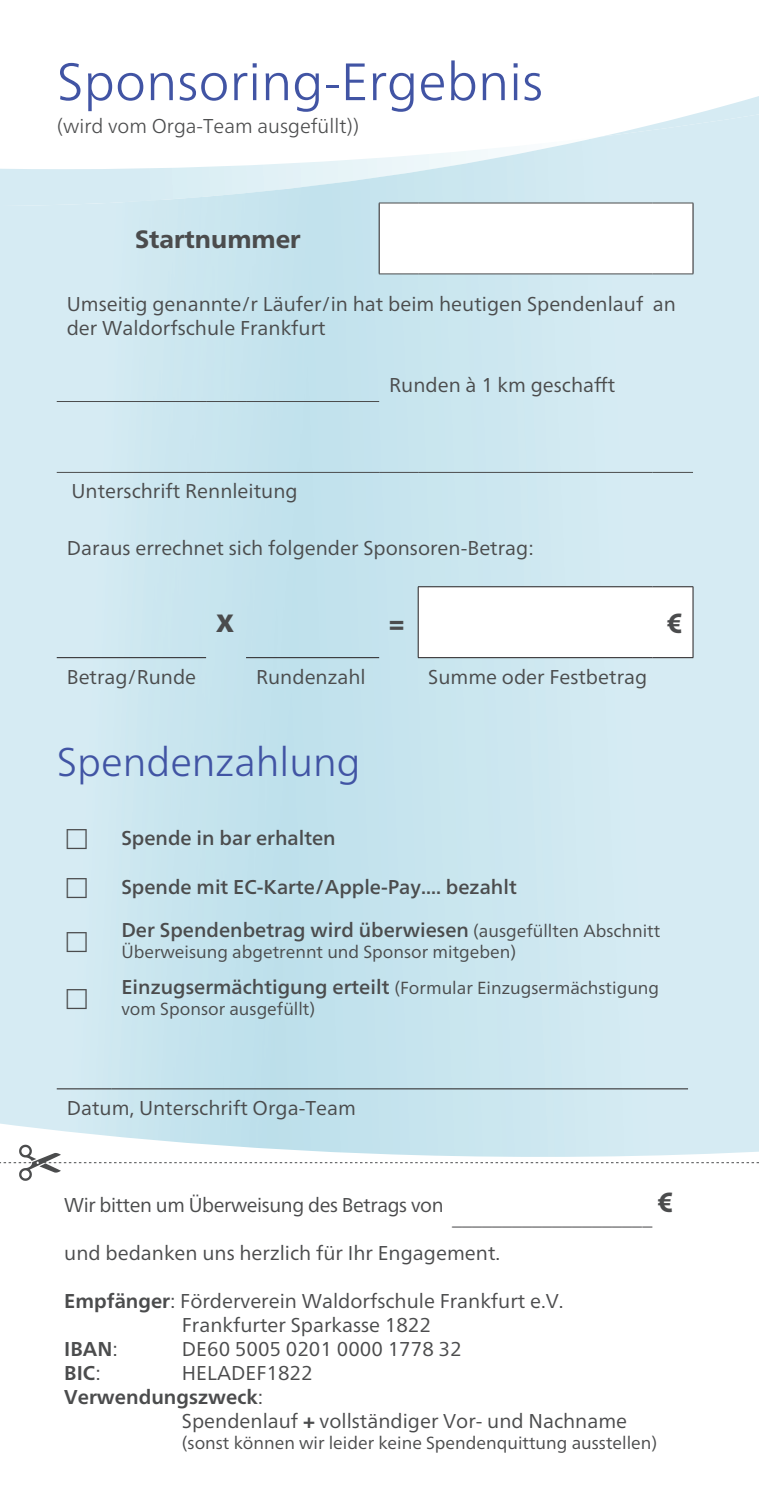
<style>
.page{position:relative;width:759px;height:1503px;background:#fff}
.page>*{position:absolute;margin:0;border:0;box-sizing:border-box;transform-origin:0 0}
.t1{font:300 52.5px "Frutiger Neue LT";color:#4154a4}
.t2{font:300 40px "Frutiger Neue LT";color:#4154a4}
.t3{font:800 27.5px "Frutiger Neue LT";color:#4b4c4d}
.t4{font:800 25px "Frutiger Neue LT";color:#4b4c4d}
.t5{font:900 25px "Frutiger Neue LT";color:#4b4c4d}
.t6{font:20px/24px "Frutiger Neue LT";color:#4b4c4d}
.t7{font:500 20px/42.8px "Frutiger Neue LT";color:#4b4c4d}
.t8{font:20px "Frutiger Neue LT";letter-spacing:-.02em;color:#4b4c4d}
.t9{font:300 20px "Frutiger Neue LT";color:#4b4c4d}
.t10{font:700 20px "Frutiger Neue LT";color:#4b4c4d}
.t11{font:17.5px/36px "Frutiger Neue LT";color:#4b4c4d}
.s1{font-weight:400;font-size:17.5px}
.s2{font-weight:500;font-size:20px}
.s3{font-weight:700}
.s4{font-weight:400}
</style>
<div class="page">
<div style="left:589px;top:114px;width:169px;height:991px;background:#d6ebf3"></div>
<svg style="left:0;top:1105px;width:758px;height:39px;background:#cee7f0"></svg>
<svg style="left:379px;top:203px;width:313px;height:454px;fill:#d4ebf3"></svg>
<hr style="left:57px;top:401px;width:149px;height:1px;background:#4b4c4d">
<hr style="left:206px;top:401px;width:40px;height:1px;background:#4b4c4d">
<hr style="left:246px;top:401px;width:133px;height:1px;background:#4b4c4d">
<hr style="left:57px;top:472px;width:149px;height:1px;background:#4b4c4d">
<hr style="left:206px;top:472px;width:40px;height:1px;background:#4b4c4d">
<hr style="left:246px;top:472px;width:133px;height:1px;background:#4b4c4d">
<hr style="left:379px;top:472px;width:39px;height:1px;background:#4b4c4d">
<hr style="left:418px;top:472px;width:234px;height:1px;background:#4b4c4d">
<hr style="left:652px;top:472px;width:40px;height:1px;background:#4b4c4d">
<hr style="left:57px;top:657px;width:149px;height:1px;background:#231f20">
<hr style="left:246px;top:657px;width:133px;height:1px;background:#231f20">
<hr style="left:379px;top:202px;width:39px;height:1px;background:#4b4c4d">
<hr style="left:418px;top:202px;width:234px;height:1px;background:#4b4c4d">
<hr style="left:652px;top:202px;width:41px;height:1px;background:#4b4c4d">
<hr style="left:379px;top:273px;width:39px;height:1px;background:#4b4c4d">
<hr style="left:418px;top:273px;width:234px;height:1px;background:#4b4c4d">
<hr style="left:652px;top:273px;width:41px;height:1px;background:#4b4c4d">
<hr style="left:378px;top:203px;width:1px;height:70px;background:#231f20">
<hr style="left:692px;top:203px;width:1px;height:70px;background:#231f20">
<hr style="left:417px;top:586px;width:235px;height:1px;background:#231f20">
<hr style="left:417px;top:587px;width:1px;height:70px;background:#231f20">
<hr style="left:652px;top:586px;width:41px;height:1px;background:#231f20">
<hr style="left:692px;top:587px;width:1px;height:70px;background:#231f20">
<hr style="left:417px;top:657px;width:235px;height:1px;background:#231f20">
<hr style="left:652px;top:657px;width:41px;height:1px;background:#231f20">
<hr style="left:57px;top:1088px;width:54px;height:1px;background:#231f20">
<hr style="left:111px;top:1088px;width:576px;height:1px;background:#231f20">
<svg style="left:0;top:1144px;width:758px;height:36px"></svg>
<svg style="left:67px;top:828px;width:20px;height:20px"></svg>
<svg style="left:67px;top:878px;width:20px;height:20px"></svg>
<svg style="left:67px;top:931px;width:20px;height:20px"></svg>
<svg style="left:67px;top:988px;width:20px;height:20px"></svg>
<h1 class="t1" style="left:57px;top:50px;width:488px">Sponsoring-Ergebnis</h1>
<p class="t9" style="left:57px;top:114px;width:304px">(wird vom Orga-Team ausgefüllt))</p>
<p class="t4" style="left:135px;top:225px;width:167px">Startnummer</p>
<p class="t6" style="left:67px;top:292px;width:610px">Umseitig genannte/r Läufer/in hat beim heutigen Spendenlauf an der Waldorfschule Frankfurt</p>
<p class="t6" style="left:389px;top:372px;width:227px">Runden à 1 km geschafft</p>
<p class="t6" style="left:71px;top:479px;width:228px">Unterschrift Rennleitung</p>
<p class="t6" style="left:67px;top:536px;width:468px">Daraus errechnet sich folgender Sponsoren-Betrag:</p>
<p class="t5" style="left:216px;top:608px;width:19px">X</p>
<p class="t4" style="left:389px;top:608px;width:17px">=</p>
<h3 class="t3" style="left:666px;top:607px;width:18px">€</h3>
<p class="t6" style="left:67px;top:664px;width:131px">Betrag/Runde</p>
<p class="t6" style="left:256px;top:664px;width:111px">Rundenzahl</p>
<p class="t6" style="left:428px;top:664px;width:220px">Summe oder Festbetrag</p>
<h2 class="t2" style="left:57px;top:738px;width:305px">Spendenzahlung</h2>
<p class="t7" style="left:121px;top:816px;width:216px">Spende in bar erhalten</p>
<p class="t7" style="left:121px;top:865px;width:540px">Spende mit EC-Karte/Apple-Pay.... bezahlt<br>Der Spendenbetrag wird überwiesen <span class="s1">(ausgefüllten Abschnitt</span></p>
<p class="t11" style="left:121px;top:933px;width:539px">Überweisung abgetrennt und Sponsor mitgeben)<br><span class="s2">Einzugsermächtigung erteilt</span> (Formular Einzugsermächstigung</p>
<p class="t11" style="left:121px;top:990px;width:195px">vom Sponsor ausgefüllt)</p>
<p class="t6" style="left:67px;top:1095px;width:290px">Datum, Unterschrift Orga-Team</p>
<p class="t8" style="left:64px;top:1192px;width:380px">Wir bitten um Überweisung des Betrags von</p>
<h3 class="t3" style="left:656px;top:1186px;width:18px">€</h3>
<p class="t6" style="left:452px;top:1205px;width:202px">____________________</p>
<p class="t6" style="left:64px;top:1240px;width:437px">und bedanken uns herzlich für Ihr Engagement.</p>
<p class="t6" style="left:64px;top:1288px;width:500px"><span class="s3">Empfänger</span>: Förderverein Waldorfschule Frankfurt e.V.</p>
<p class="t6" style="left:182px;top:1312px;width:250px">Frankfurter Sparkasse 1822</p>
<p class="t10" style="left:64px;top:1337px;width:55px">IBAN<span class="s4">:</span></p>
<p class="t6" style="left:182px;top:1336px;width:281px">DE60 5005 0201 0000 1778 32</p>
<p class="t10" style="left:64px;top:1361px;width:38px">BIC<span class="s4">:</span></p>
<p class="t6" style="left:182px;top:1360px;width:132px">HELADEF1822</p>
<p class="t10" style="left:64px;top:1385px;width:200px">Verwendungszweck<span class="s4">:</span></p>
<p class="t6" style="left:182px;top:1408px;width:446px">Spendenlauf <span class="s3">+</span> vollständiger Vor- und Nachname</p>
<p class="t11" style="left:182px;top:1424px;width:476px">(sonst können wir leider keine Spendenquittung ausstellen)</p>
</div>
